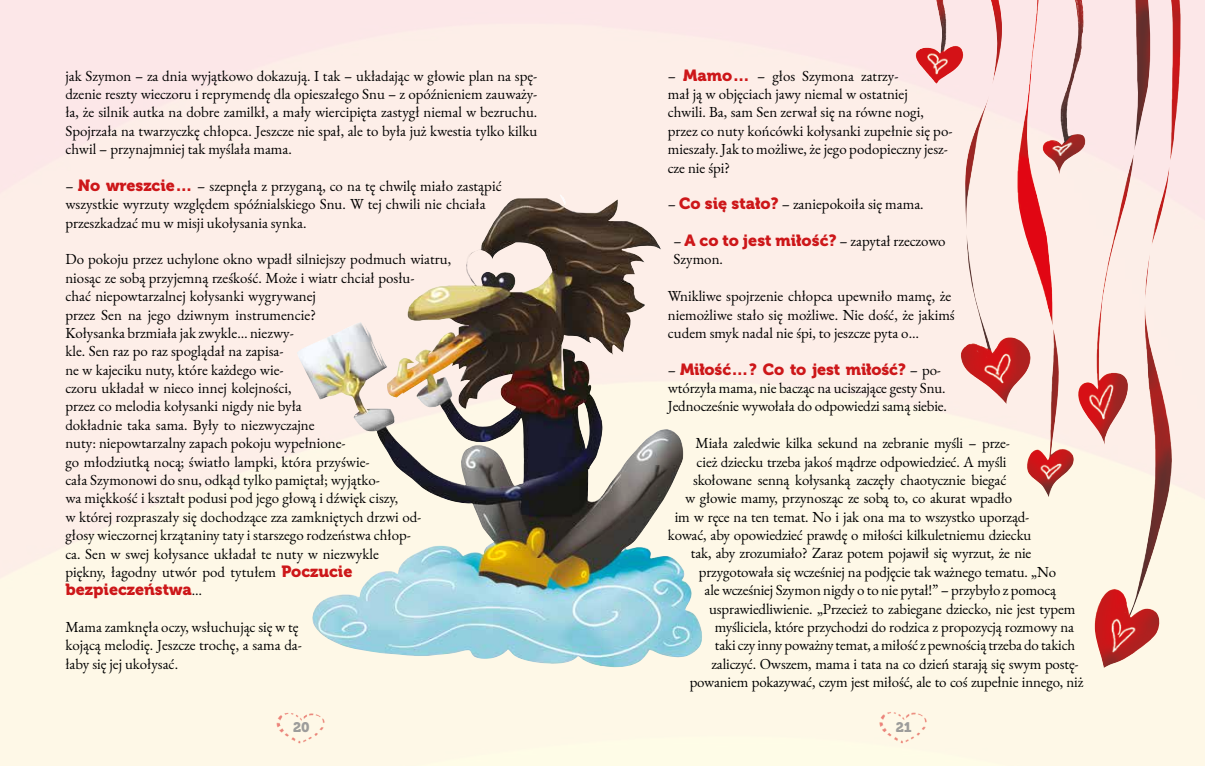
<style>
.page{position:relative;width:1205px;height:766px;background:#fff}
.page>*{position:absolute;margin:0;border:0;box-sizing:border-box;transform-origin:0 0}
.t1{font:16.12px "Museo 900";letter-spacing:-.01em;color:#cd171a}
.t2{font:14.88px/18.4px "EB Garamond";color:#000}
.t3{font:13.75px "Museo 900";color:#9d9d9c}
.s1{font-family:"Museo 900";font-size:16.12px;color:#cd171a}
.s2{font-family:"EB Garamond";font-size:14.88px;color:#000}
</style>
<div class="page">
<img style="left:0;top:0;width:602px;height:765px">
<img style="left:270px;top:704px;width:58px;height:42px">
<img style="left:297px;top:194px;width:267px;height:359px">
<div style="left:602px;top:0;width:603px;height:765px;background:linear-gradient(to bottom,#fdebe9,#fbf4e0)"></div>
<img style="left:872px;top:704px;width:58px;height:41px">
<img style="left:913px;top:0;width:268px;height:445px">
<img style="left:602px;top:199px;width:103px;height:471px">
<p class="t2" style="left:65px;top:66px;width:473px;text-align:justify">jak Szymon – za dnia wyjątkowo dokazują. I tak – układając w głowie plan na spę&shy;dzenie reszty wieczoru i reprymendę dla opieszałego Snu – z opóźnieniem zauważy&shy;ła, że silnik autka na dobre zamilkł, a mały wiercipięta zastygł niemal w bezruchu.<br>Spojrzała na twarzyczkę chłopca. Jeszcze nie spał, ale to była już kwestia tylko kilku chwil – przynajmniej tak myślała mama.</p>
<p class="t2" style="left:65px;top:177px;width:438px">– <span class="s1">No wreszcie…</span> – szepnęła z przyganą, co na tę chwilę miało zastąpić wszystkie wyrzuty względem spóźnialskiego Snu. W tej chwili nie chciała przeszkadzać mu w misji ukołysania synka.</p>
<p class="t2" style="left:65px;top:250px;width:387px">Do pokoju przez uchylone okno wpadł silniejszy podmuch wiatru, niosąc ze sobą przyjemną rześkość. Może i wiatr chciał posłu-<br>chać niepowtarzalnej kołysanki wygrywanej<br>przez Sen na jego dziwnym instrumencie?<br>Kołysanka brzmiała jak zwykle… niezwy-<br>kle. Sen raz po raz spoglądał na zapisa-<br>ne w kajeciku nuty, które każdego wie-<br>czoru układał w nieco innej kolejności,<br>przez co melodia kołysanki nigdy nie była<br>dokładnie taka sama. Były to niezwyczajne<br>nuty: niepowtarzalny zapach pokoju wypełnione-<br>go młodziutką nocą; światło lampki, która przyświe-<br>cała Szymonowi do snu, odkąd tylko pamiętał; wyjątko-<br>wa miękkość i kształt podusi pod jego głową i dźwięk ciszy,<br>w której rozpraszały się dochodzące zza zamkniętych drzwi od&shy;głosy wieczornej krzątaniny taty i starszego rodzeństwa chłop-<br>ca. Sen w swej kołysance układał te nuty w niezwykle<br>piękny, łagodny utwór pod tytułem <span class="s1">poczucie</span></p>
<p class="t1" style="left:65px;top:580px;width:138px">bezpieczeństwa<span class="s2">…</span></p>
<p class="t2" style="left:65px;top:617px;width:238px">Mama zamknęła oczy, wsłuchując się w tę kojącą melodię. Jeszcze trochę, a sama da&shy;łaby się jej ukołysać.</p>
<p class="t3" style="left:293px;top:719px;width:18px">20</p>
<p class="t2" style="left:668px;top:66px;width:286px">– <span class="s1">Mamo…</span> – głos Szymona zatrzy-<br>mał ją w objęciach jawy niemal w ostatniej<br>chwili. Ba, sam Sen zerwał się na równe nogi, przez co nuty końcówki kołysanki zupełnie się po&shy;mieszały. Jak to możliwe, że jego podopieczny jesz&shy;cze nie śpi?</p>
<p class="t2" style="left:668px;top:195px;width:257px">– <span class="s1">co się stało?</span> – zaniepokoiła się mama.</p>
<p class="t2" style="left:673px;top:232px;width:273px">– <span class="s1">a co to jest miłość?</span> – zapytał rzeczowo<br>Szymon.</p>
<p class="t2" style="left:668px;top:287px;width:288px">Wnikliwe spojrzenie chłopca upewniło mamę, że niemożliwe stało się możliwe. Nie dość, że jakimś cudem smyk nadal nie śpi, to jeszcze pyta o…</p>
<p class="t1" style="left:668px;top:360px;width:275px"><span class="s2">–</span> Miłość…? co to jest miłość? <span class="s2">– po-</span></p>
<p class="t2" style="left:668px;top:379px;width:281px">wtórzyła mama, nie bacząc na uciszające gesty Snu.<br>Jednocześnie wywołała do odpowiedzi samą siebie.</p>
<p class="t2" style="left:695px;top:434px;width:316px">Miała zaledwie kilka sekund na zebranie myśli – prze-</p>
<p class="t2" style="left:696px;top:452px;width:311px">cież dziecku trzeba jakoś mądrze odpowiedzieć. A myśli</p>
<p class="t2" style="left:693px;top:470px;width:315px">skołowane senną kołysanką zaczęły chaotycznie biegać</p>
<p class="t2" style="left:685px;top:489px;width:329px">w głowie mamy, przynosząc ze sobą to, co akurat wpadło</p>
<p class="t2" style="left:675px;top:507px;width:356px">im w ręce na ten temat. No i jak ona ma to wszystko uporząd-</p>
<p class="t2" style="left:668px;top:525px;width:365px">kować, aby opowiedzieć prawdę o miłości kilkuletniemu dziecku</p>
<p class="t2" style="left:691px;top:544px;width:342px">tak, aby zrozumiało? Zaraz potem pojawił się wyrzut, że nie</p>
<p class="t2" style="left:699px;top:562px;width:359px">przygotowała się wcześniej na podjęcie tak ważnego tematu. „No</p>
<p class="t2" style="left:704px;top:581px;width:353px">ale wcześniej Szymon nigdy o to nie pytał!” – przybyło z pomocą</p>
<p class="t2" style="left:709px;top:599px;width:368px">usprawiedliwienie. „Przecież to zabiegane dziecko, nie jest typem</p>
<p class="t2" style="left:715px;top:617px;width:361px">myśliciela, które przychodzi do rodzica z propozycją rozmowy na</p>
<p class="t2" style="left:715px;top:636px;width:362px">taki czy inny poważny temat, a miłość z pewnością trzeba do takich</p>
<p class="t2" style="left:711px;top:654px;width:369px">zaliczyć. Owszem, mama i tata na co dzień starają się swym postę-</p>
<p class="t2" style="left:690px;top:672px;width:395px">powaniem pokazywać, czym jest miłość, ale to coś zupełnie innego, niż</p>
<p class="t3" style="left:895px;top:719px;width:18px">21</p>
</div>
